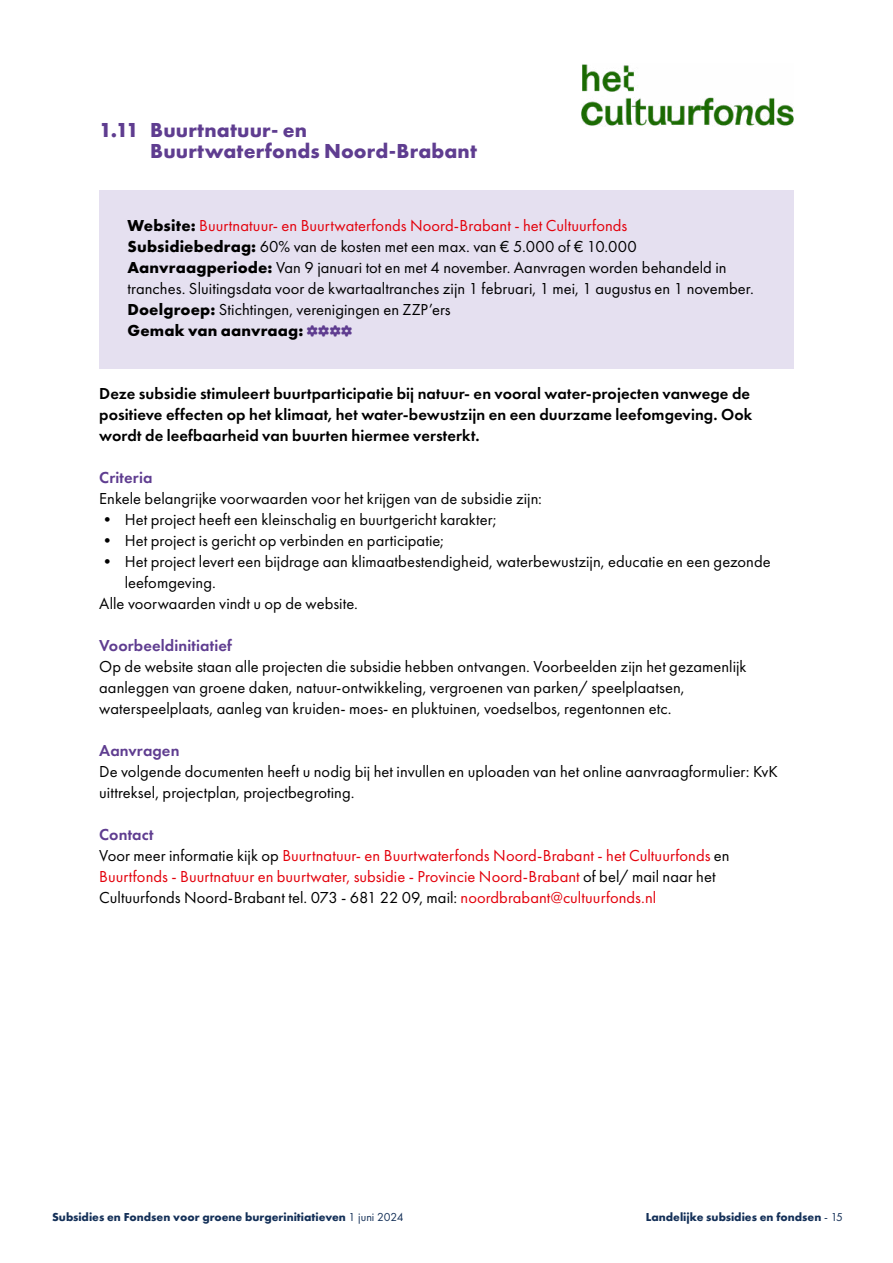
<style>
.page{position:relative;width:893px;height:1263px;background:#fff}
.page>*{position:absolute;margin:0;border:0;box-sizing:border-box;transform-origin:0 0}
.t1{font:700 21px/21px "Futura PT";letter-spacing:.005em;color:#5f3d90}
.Platte_tekst_-_11_14_pt{font:16.5px/21px "Futura PT";letter-spacing:.005em;color:#000}
.Kadertekst_paars_-_11_14pt{font:16.5px/21px "Futura PT";letter-spacing:.005em;color:#000}
.Platte_tekst_-_11_14_pt-2{font:16.5px/21px "Futura PT";letter-spacing:.005em;color:#e3000b}
.Platte_tekst_-_11_14_pt-3{font:600 16.5px/21px "Futura PT";letter-spacing:.005em;color:#000}
.Kadertekst_paars_-_11_14pt-2{font:16.5px "Futura PT";letter-spacing:.005em;color:#e3000b}
.Subkop_3_paars_-_Demi_ZN{font:600 16.5px "Futura PT";letter-spacing:.005em;color:#5f3d90}
.Kadertekst_paars_-_11_14pt-3{font:700 16.5px "Futura PT";letter-spacing:.01em;color:#000}
.t2{font:700 12px "Futura PT";color:#143058}
.s1{font-weight:700;color:#000}
.s2{font-weight:700}
.s3{color:#000}
.s4{font-weight:400}
</style>
<div class="page">
<div style="left:99px;top:190px;width:695px;height:73px;background:#e5e0f0"></div>
<div style="left:99px;top:232px;width:695px;height:94px;background:#e5e0f0"></div>
<div style="left:99px;top:293px;width:695px;height:75px;background:#e5e0f0"></div>
<img style="left:581px;top:64px;width:213px;height:62px">
<p class="t1" style="left:150px;top:118px;width:328px;text-indent:-51px">1.11 Buurtnatuur- en<br>Buurtwaterfonds Noord-Brabant</p>
<p class="Kadertekst_paars_-_11_14pt-2" style="left:128px;top:216px;width:501px"><span class="s1">Website:</span> Buurtnatuur- en Buurtwaterfonds Noord-Brabant - het Cultuurfonds</p>
<p class="Kadertekst_paars_-_11_14pt" style="left:128px;top:236px;width:511px"><span class="s2">Subsidiebedrag:</span> 60% van de kosten met een max. van € 5.000 of € 10.000</p>
<p class="Kadertekst_paars_-_11_14pt" style="left:128px;top:257px;width:628px"><span class="s2">Aanvraagperiode:</span> Van 9 januari tot en met 4 november. Aanvragen worden behandeld in tranches. Sluitingsdata voor de kwartaaltranches zijn 1 februari, 1 mei, 1 augustus en 1 november.</p>
<p class="Kadertekst_paars_-_11_14pt" style="left:128px;top:299px;width:325px"><span class="s2">Doelgroep:</span> Stichtingen, verenigingen en ZZP’ers</p>
<p class="Kadertekst_paars_-_11_14pt-3" style="left:128px;top:320px;width:177px">Gemak van aanvraag:</p>
<p class="Platte_tekst_-_11_14_pt-3" style="left:99px;top:383px;width:655px">Deze subsidie stimuleert buurtparticipatie bij natuur- en vooral water-projecten vanwege de positieve effecten op het klimaat, het water-bewustzijn en een duurzame leefomgeving. Ook wordt de leefbaarheid van buurten hiermee versterkt.</p>
<p class="Subkop_3_paars_-_Demi_ZN" style="left:99px;top:467px;width:55px">Criteria</p>
<p class="Platte_tekst_-_11_14_pt" style="left:99px;top:488px;width:444px">Enkele belangrijke voorwaarden voor het krijgen van de subsidie zijn:</p>
<p class="Platte_tekst_-_11_14_pt" style="left:99px;top:509px;width:399px">• Het project heeft een kleinschalig en buurtgericht karakter;</p>
<p class="Platte_tekst_-_11_14_pt" style="left:99px;top:530px;width:346px">• Het project is gericht op verbinden en participatie;</p>
<p class="Platte_tekst_-_11_14_pt" style="left:125px;top:551px;width:648px;text-indent:-26px">• Het project levert een bijdrage aan klimaatbestendigheid, waterbewustzijn, educatie en een gezonde leefomgeving.</p>
<p class="Platte_tekst_-_11_14_pt" style="left:99px;top:593px;width:260px">Alle voorwaarden vindt u op de website.</p>
<p class="Subkop_3_paars_-_Demi_ZN" style="left:99px;top:635px;width:134px">Voorbeeldinitiatief</p>
<p class="Platte_tekst_-_11_14_pt" style="left:99px;top:656px;width:649px">Op de website staan alle projecten die subsidie hebben ontvangen. Voorbeelden zijn het gezamenlijk aanleggen van groene daken, natuur-ontwikkeling, vergroenen van parken/ speelplaatsen, waterspeelplaats, aanleg van kruiden- moes- en pluktuinen, voedselbos, regentonnen etc.</p>
<p class="Subkop_3_paars_-_Demi_ZN" style="left:99px;top:740px;width:82px">Aanvragen</p>
<p class="Platte_tekst_-_11_14_pt" style="left:99px;top:761px;width:680px">De volgende documenten heeft u nodig bij het invullen en uploaden van het online aanvraagformulier: KvK uittreksel, projectplan, projectbegroting.</p>
<p class="Subkop_3_paars_-_Demi_ZN" style="left:99px;top:824px;width:56px">Contact</p>
<p class="Platte_tekst_-_11_14_pt-2" style="left:99px;top:845px;width:632px"><span class="s3">Voor meer informatie kijk op</span> Buurtnatuur- en Buurtwaterfonds Noord-Brabant - het Cultuurfonds <span class="s3">en<br></span>Buurtfonds - Buurtnatuur en buurtwater, subsidie - Provincie Noord-Brabant <span class="s3">of bel/ mail naar het<br>Cultuurfonds Noord-Brabant tel. 073 - 681 22 09, mail:</span> noordbrabant@cultuurfonds.nl</p>
<p class="t2" style="left:52px;top:1209px;width:353px">Subsidies en Fondsen voor groene burgerinitiatieven <span class="s4">1 juni 2024</span></p>
<p class="t2" style="left:646px;top:1209px;width:199px">Landelijke subsidies en fondsen <span class="s4">- 15</span></p>
</div>
